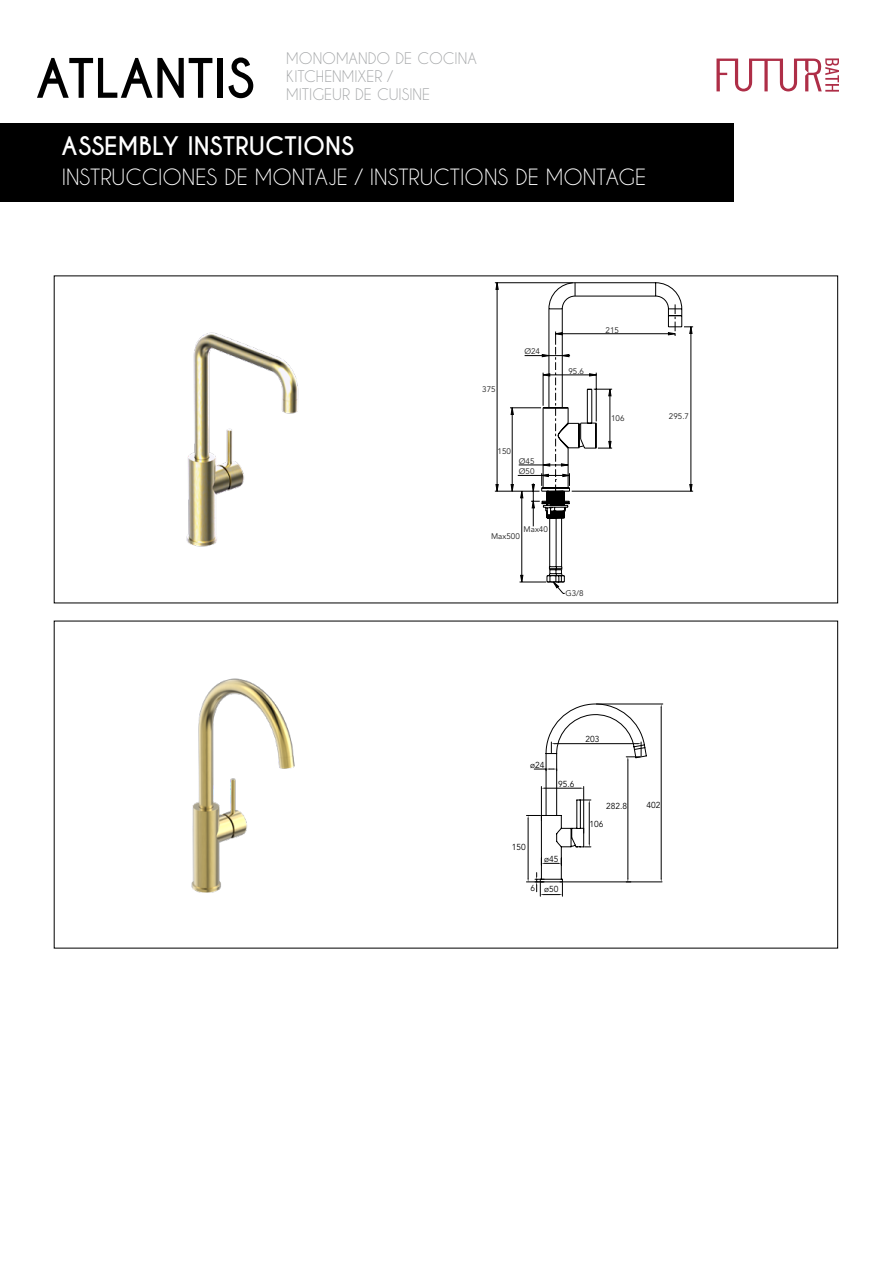
<style>
.page{position:relative;width:893px;height:1263px;background:#fff}
.page>*{position:absolute;margin:0;border:0;box-sizing:border-box;transform-origin:0 0}
.t1{font:700 51px "Caviar Dreams";color:#000}
.t2{font:700 24px "Caviar Dreams";color:#fff}
.t3{font:21px "Caviar Dreams";color:#fff}
.t4{font:15px/18px "Caviar Dreams";color:#a3a5a7}
.t5{font:8.7px "Avenir LT Std";color:#000}
.t6{font:8.1px "Avenir LT Std";color:#1c1c1c}
</style>
<div class="page">
<img style="left:186px;top:332px;width:113px;height:215px">
<img style="left:191px;top:678px;width:104px;height:215px">
<svg style="left:494px;top:282px;width:199px;height:312px"></svg>
<svg style="left:541px;top:282px;width:141px;height:306px"></svg>
<hr style="left:596px;top:704px;width:67px;height:1px;background:#000">
<hr style="left:560px;top:882px;width:102px;height:1px;background:#000">
<hr style="left:661px;top:707px;width:1px;height:171px;background:#000">
<svg style="left:526px;top:704px;width:121px;height:192px"></svg>
<div style="left:0;top:123px;width:733px;height:79px;background:#000"></div>
<svg style="left:716px;top:58px;width:123px;height:34px"></svg>
<h1 class="t1" style="left:36px;top:48px;width:220px">ATLANTIS</h1>
<p class="t4" style="left:286px;top:49px;width:192px">MONOMANDO DE COCINA<br>KITCHENMIXER /<br>MITIGEUR DE CUISINE</p>
<h2 class="t2" style="left:62px;top:131px;width:294px">ASSEMBLY INSTRUCTIONS</h2>
<h3 class="t3" style="left:62px;top:164px;width:586px">INSTRUCCIONES DE MONTAJE / INSTRUCTIONS DE MONTAGE</h3>
<p class="t6" style="left:482px;top:384px;width:15px">375</p>
<p class="t6" style="left:524px;top:347px;width:17px">Ø24</p>
<p class="t6" style="left:568px;top:367px;width:17px">95.6</p>
<p class="t6" style="left:498px;top:446px;width:15px">150</p>
<p class="t6" style="left:519px;top:456px;width:17px">Ø45</p>
<p class="t6" style="left:519px;top:467px;width:17px">Ø50</p>
<p class="t6" style="left:524px;top:525px;width:26px">Max40</p>
<p class="t6" style="left:491px;top:532px;width:30px">Max500</p>
<p class="t6" style="left:565px;top:589px;width:20px">G3/8</p>
<p class="t6" style="left:606px;top:325px;width:15px">215</p>
<p class="t6" style="left:611px;top:414px;width:15px">106</p>
<p class="t6" style="left:669px;top:411px;width:22px">295.7</p>
<p class="t5" style="left:530px;top:759px;width:16px">ø24</p>
<p class="t5" style="left:558px;top:779px;width:18px">95.6</p>
<p class="t5" style="left:512px;top:842px;width:16px">150</p>
<p class="t5" style="left:544px;top:853px;width:16px">ø45</p>
<p class="t5" style="left:531px;top:884px;width:29px">6 ø50</p>
<p class="t5" style="left:585px;top:734px;width:16px">203</p>
<p class="t5" style="left:606px;top:801px;width:23px">282.8</p>
<p class="t5" style="left:590px;top:819px;width:16px">106</p>
<p class="t5" style="left:646px;top:800px;width:16px">402</p>
</div>
